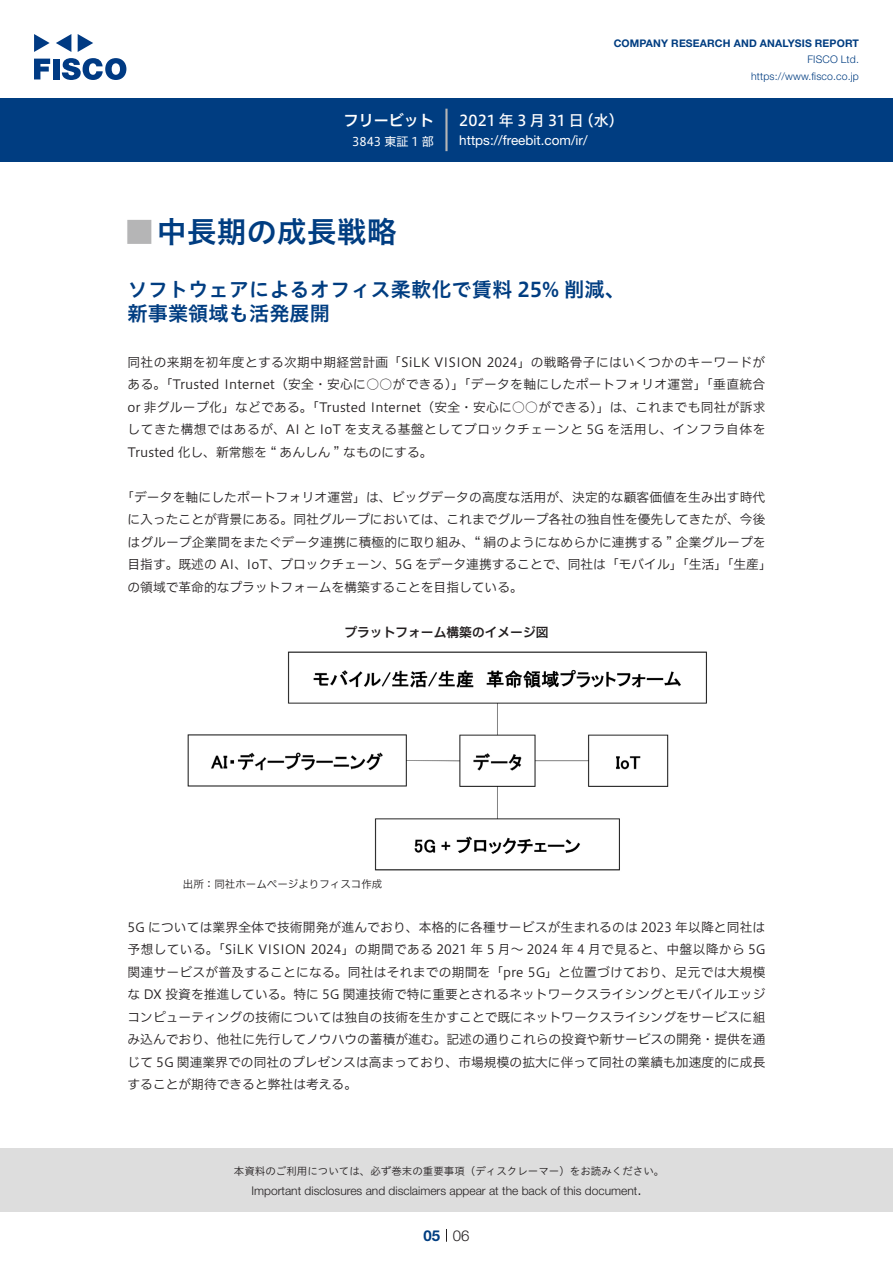
<style>
.page{position:relative;width:893px;height:1263px;background:#fff}
.page>*{position:absolute;margin:0;border:0;box-sizing:border-box;transform-origin:0 0}
.t1{font:30px "Hiragino UD Sans Std N W6";color:#003d81}
.t2{font:700 24px "Koz Go Pro";color:#b5b5b6}
.t3{font:20.25px/24px "Hiragino UD Sans Std W6";color:#003d81}
.t4{font:15px "Hiragino UD Sans F Std N W5";letter-spacing:.175em;color:#fff}
.t5{font:15px "Hiragino UD Sans F Std N W6";color:#fff}
.t6{font:300 15px "Helvetica Neue LT Std";color:#231f20}
.t7{font:700 15px "Helvetica Neue LT Std";color:#003d81}
.t8{font:13.5px "Helvetica Neue LT Std";color:#fff}
.t9{font:12.75px/22.5px "Hiragino UD Sans F Std N W3";color:#231f20;text-align:justify}
.t10{font:12.75px "Hiragino UD Sans F Std N W6";color:#231f20}
.t11{font:300 12px "Helvetica Neue LT Std";color:#231f20}
.t12{font:12px "Hiragino UD Sans F Std N W4";color:#fff}
.t13{font:10.5px "Hiragino UD Sans Std W3";color:#231f20}
.t14{font:700 10.5px "Helvetica Neue LT Std";letter-spacing:.015em;color:#003d81}
.t15{font:300 10.5px/16.5px "Helvetica Neue LT Std";letter-spacing:.015em;color:#003d81;text-align:right}
.t16{font:10.5px "Hiragino UD Sans F Std N W3";color:#231f20}
</style>
<div class="page">
<div style="left:0;top:1148px;width:893px;height:64px;background:#ddd"></div>
<svg style="left:34px;top:59px;width:16px;height:20px"></svg>
<div style="left:53px;top:59px;width:6px;height:20px;background:#003a83"></div>
<svg style="left:62px;top:58px;width:64px;height:22px"></svg>
<svg style="left:34px;top:34px;width:16px;height:18px"></svg>
<svg style="left:78px;top:34px;width:15px;height:18px"></svg>
<svg style="left:56px;top:34px;width:15px;height:18px"></svg>
<div style="left:0;top:98px;width:893px;height:64px;background:#003d81"></div>
<hr style="left:445px;top:109px;width:3px;height:42px;background:#b5b5b6">
<svg style="left:446px;top:1229px;width:1px;height:13px"></svg>
<img style="left:187px;top:651px;width:520px;height:220px">
<p class="t5" style="left:344px;top:109px;width:92px">フリービット</p>
<p class="t12" style="left:352px;top:132px;width:83px">3843 東証 1 部</p>
<p class="t14" style="left:614px;top:37px;width:247px">COMPANY RESEARCH AND ANALYSIS REPORT</p>
<p class="t15" style="left:751px;top:51px;width:109px">FISCO Ltd. https://www.fisco.co j p.</p>
<p class="t4" style="left:459px;top:109px;width:126px">2021年3月31日</p>
<p class="t4" style="left:579px;top:109px;width:46px">（水(</p>
<p class="t8" style="left:459px;top:132px;width:130px">https://freebit.com /i r/</p>
<h1 class="t1" style="left:157px;top:209px;width:241px">中長期の成長戦略</h1>
<h2 class="t2" style="left:128px;top:217px;width:25px">█</h2>
<h3 class="t3" style="left:128px;top:276px;width:499px">ソフトウェアによるオフィス柔軟化で賃料 25% 削減、新事業領域も活発展開</h3>
<p class="t9" style="left:128px;top:350px;width:639px">同社の来期を初年度とする次期中期経営計画「SiLK VISION 2024」の戦略骨子にはいくつかのキーワードがある。「Trusted Internet（安全・安心に○○ができる）」「データを軸にしたポートフォリオ運営」「垂直統合or 非グループ化」などである。「Trusted Internet（安全・安心に○○ができる）」は、これまでも同社が訴求してきた構想ではあるが、AI と IoT を支える基盤としてブロックチェーンと 5G を活用し、インフラ自体をTrusted 化し、新常態を “ あんしん ” なものにする。</p>
<p class="t9" style="left:128px;top:485px;width:646px;text-align:left;text-indent:-6px">「データを軸にしたポートフォリオ運営」は、ビッグデータの高度な活用が、決定的な顧客価値を生み出す時代に入ったことが背景にある。同社グループにおいては、これまでグループ各社の独自性を優先してきたが、今後はグループ企業間をまたぐデータ連携に積極的に取り組み、“ 絹のようになめらかに連携する ” 企業グループを目指す。既述の AI、IoT、ブロックチェーン、5G をデータ連携することで、同社は「モバイル」「生活」「生産「の領域で革命的なプラットフォームを構築することを目指している。</p>
<p class="t10" style="left:344px;top:622px;width:206px">プラットフォーム構築のイメージ図</p>
<p class="t16" style="left:183px;top:876px;width:201px">出所：同社ホームページよりフィスコ作成</p>
<p class="t9" style="left:128px;top:915px;width:639px">5G については業界全体で技術開発が進んでおり、本格的に各種サービスが生まれるのは 2023 年以降と同社は予想している。「SiLK VISION 2024」の期間である 2021 年 5 月～ 2024 年 4 月で見ると、中盤以降から 5G関連サービスが普及することになる。同社はそれまでの期間を「pre 5G」と位置づけており、足元では大規模な DX 投資を推進している。特に 5G 関連技術で特に重要とされるネットワークスライシングとモバイルエッジコンピューティングの技術については独自の技術を生かすことで既にネットワークスライシングをサービスに組み込んでおり、他社に先行してノウハウの蓄積が進む。記述の通りこれらの投資や新サービスの開発・提供を通じて 5G 関連業界での同社のプレゼンスは高まっており、市場規模の拡大に伴って同社の業績も加速度的に成長することが期待できると弊社は考える。</p>
<p class="t13" style="left:234px;top:1163px;width:432px">本資料のご利用については、必ず巻末の重要事項（ディスクレーマー）をお読みください。</p>
<p class="t6" style="left:637px;top:1180px;width:6px">.</p>
<p class="t11" style="left:251px;top:1183px;width:387px">Important disclosures and disclaimers appear at the back of this document</p>
<p class="t7" style="left:423px;top:1226px;width:18px">05</p>
<p class="t6" style="left:453px;top:1226px;width:18px">06</p>
</div>
